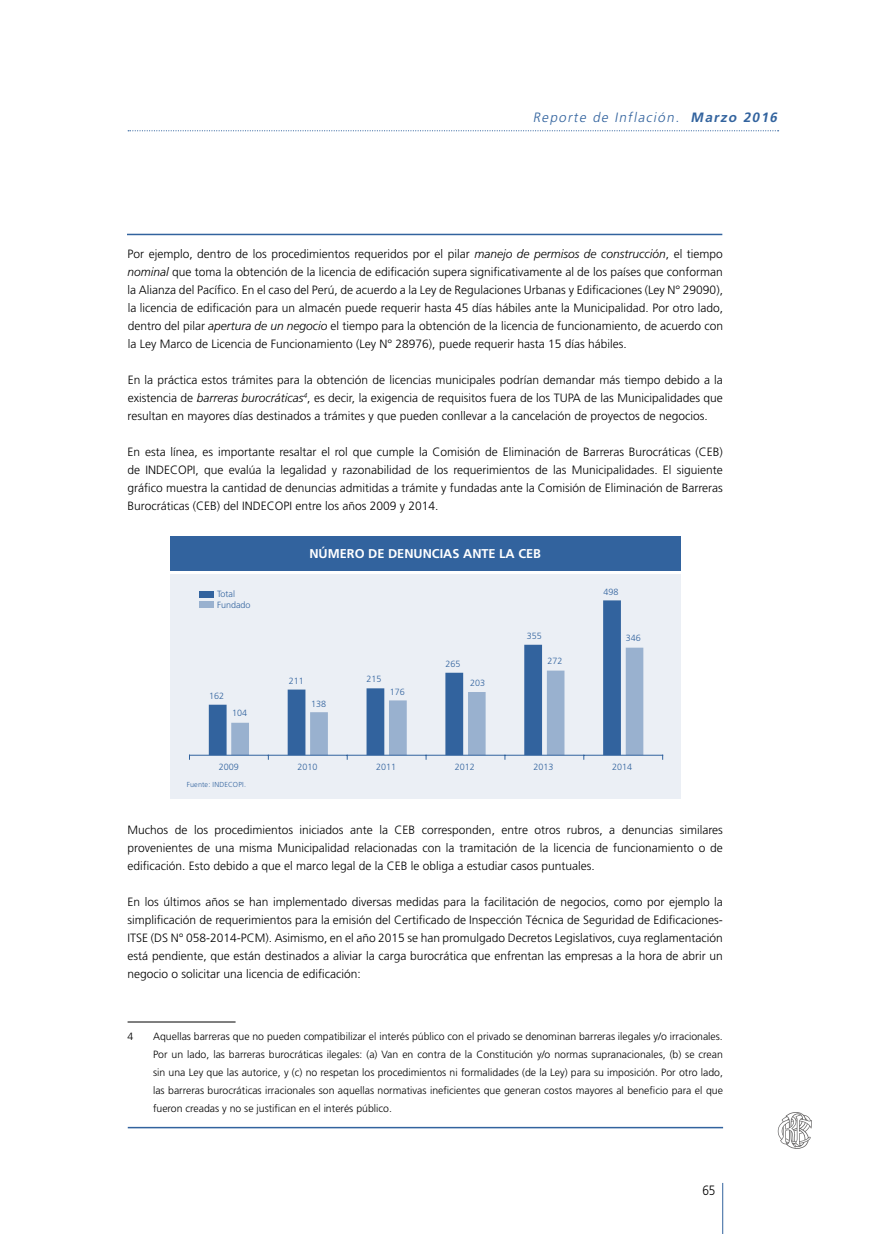
<style>
.page{position:relative;width:893px;height:1234px;background:#fff}
.page>*{position:absolute;margin:0;border:0;box-sizing:border-box;transform-origin:0 0}
.t1{font:italic 300 13.5px "Frutiger";color:#32639e}
.t2{font:300 13.5px "Frutiger";color:#000;scale:.88 1}
.t3{font:700 12.75px "Frutiger";color:#fff}
.t4{font:300 12px/18px "Frutiger";color:#000;text-align:justify}
.t5{font:300 10.5px/18px "Frutiger";color:#000;text-align:justify}
.t6{font:300 9px/10.8px "Frutiger";color:#32639e}
.t7{font:300 7.2px "Frutiger";letter-spacing:.02em;color:#32639e}
.s1{font-weight:700}
.s2{font-style:italic}
</style>
<div class="page">
<svg style="left:128px;top:130px;width:651px;height:1px"></svg>
<hr style="left:722px;top:1182px;width:1px;height:51px;background:#32639e">
<svg style="left:778px;top:1112px;width:34px;height:37px"></svg>
<hr style="left:128px;top:1021px;width:108px;height:1px;background:#000">
<div style="left:170px;top:574px;width:510px;height:224px;background:#ebeff5"></div>
<div style="left:170px;top:536px;width:510px;height:34px;background:#32639e"></div>
<svg style="left:209px;top:600px;width:412px;height:154px"></svg>
<svg style="left:231px;top:647px;width:412px;height:107px"></svg>
<hr style="left:189px;top:754px;width:474px;height:1px;background:#32639e">
<div style="left:199px;top:590px;width:14px;height:7px;background:#32639e"></div>
<div style="left:199px;top:601px;width:14px;height:7px;background:#99b1cf"></div>
<hr style="left:127px;top:234px;width:595px;height:1px;background:#32639e">
<hr style="left:128px;top:1126px;width:595px;height:2px;background:#32639e">
<p class="t1" style="left:533px;top:110px;width:249px">Reporte de Inflación. <span class="s1">Marzo 2016</span></p>
<p class="t4" style="left:128px;top:245px;width:597px">Por ejemplo, dentro de los procedimientos requeridos por el pilar <span class="s2">manejo de permisos de construcción</span>, el tiempo <span class="s2">nominal</span> que toma la obtención de la licencia de edificación supera significativamente al de los países que conforman la Alianza del Pacífico. En el caso del Perú, de acuerdo a la Ley de Regulaciones Urbanas y Edificaciones (Ley N° 29090), la licencia de edificación para un almacén puede requerir hasta 45 días hábiles ante la Municipalidad. Por otro lado, dentro del pilar <span class="s2">apertura de un negocio</span> el tiempo para la obtención de la licencia de funcionamiento, de acuerdo con la Ley Marco de Licencia de Funcionamiento (Ley N° 28976), puede requerir hasta 15 días hábiles.</p>
<p class="t4" style="left:128px;top:371px;width:597px">En la práctica estos trámites para la obtención de licencias municipales podrían demandar más tiempo debido a la existencia de <span class="s2">barreras burocráticas</span><sup>4</sup>, es decir, la exigencia de requisitos fuera de los TUPA de las Municipalidades que resultan en mayores días destinados a trámites y que pueden conllevar a la cancelación de proyectos de negocios.</p>
<p class="t4" style="left:128px;top:443px;width:597px">En esta línea, es importante resaltar el rol que cumple la Comisión de Eliminación de Barreras Burocráticas (CEB) de INDECOPI, que evalúa la legalidad y razonabilidad de los requerimientos de las Municipalidades. El siguiente gráfico muestra la cantidad de denuncias admitidas a trámite y fundadas ante la Comisión de Eliminación de Barreras Burocráticas (CEB) del INDECOPI entre los años 2009 y 2014.</p>
<p class="t6" style="left:217px;top:588px;width:35px">Total<br>Fundado</p>
<p class="t6" style="left:209px;top:690px;width:17px">162</p>
<p class="t6" style="left:232px;top:707px;width:17px">104</p>
<p class="t3" style="left:309px;top:546px;width:29px">NÚMERO</p>
<p class="t3" style="left:368px;top:546px;width:29px">DE DENUNCIAS</p>
<p class="t3" style="left:463px;top:546px;width:9px">ANTE</p>
<p class="t3" style="left:499px;top:546px;width:42px">LA CEB</p>
<p class="t6" style="left:289px;top:676px;width:17px">211</p>
<p class="t6" style="left:311px;top:698px;width:17px">138</p>
<p class="t6" style="left:366px;top:673px;width:17px">215</p>
<p class="t6" style="left:390px;top:686px;width:17px">176</p>
<p class="t6" style="left:446px;top:658px;width:17px">265</p>
<p class="t6" style="left:470px;top:677px;width:17px">203</p>
<p class="t6" style="left:527px;top:630px;width:17px">355</p>
<p class="t6" style="left:548px;top:656px;width:17px">272</p>
<p class="t6" style="left:603px;top:586px;width:17px">498</p>
<p class="t6" style="left:626px;top:632px;width:17px">346</p>
<p class="t6" style="left:219px;top:761px;width:22px">2009</p>
<p class="t6" style="left:298px;top:761px;width:22px">2010</p>
<p class="t6" style="left:376px;top:761px;width:22px">2011</p>
<p class="t6" style="left:455px;top:761px;width:22px">2012</p>
<p class="t6" style="left:534px;top:761px;width:22px">2013</p>
<p class="t6" style="left:612px;top:761px;width:22px">2014</p>
<p class="t7" style="left:187px;top:780px;width:61px">Fuente: INDECOPI.</p>
<p class="t4" style="left:128px;top:821px;width:597px">Muchos de los procedimientos iniciados ante la CEB corresponden, entre otros rubros, a denuncias similares provenientes de una misma Municipalidad relacionadas con la tramitación de la licencia de funcionamiento o de edificación. Esto debido a que el marco legal de la CEB le obliga a estudiar casos puntuales.</p>
<p class="t4" style="left:128px;top:893px;width:597px">En los últimos años se han implementado diversas medidas para la facilitación de negocios, como por ejemplo la simplificación de requerimientos para la emisión del Certificado de Inspección Técnica de Seguridad de Edificaciones-ITSE (DS N° 058-2014-PCM). Asimismo, en el año 2015 se han promulgado Decretos Legislativos, cuya reglamentación está pendiente, que están destinados a aliviar la carga burocrática que enfrentan las empresas a la hora de abrir un negocio o solicitar una licencia de edificación:</p>
<p class="t5" style="left:128px;top:1027px;width:7px">4</p>
<p class="t5" style="left:153px;top:1027px;width:571px">Aquellas barreras que no pueden compatibilizar el interés público con el privado se denominan barreras ilegales y/o irracionales.<br>Por un lado, las barreras burocráticas ilegales: (a) Van en contra de la Constitución y/o normas supranacionales, (b) se crean sin una Ley que las autorice, y (c) no respetan los procedimientos ni formalidades (de la Ley) para su imposición. Por otro lado, las barreras burocráticas irracionales son aquellas normativas ineficientes que generan costos mayores al beneficio para el que fueron creadas y no se justifican en el interés público.</p>
<p class="t2" style="left:702px;top:1182px;width:16px">65</p>
</div>
